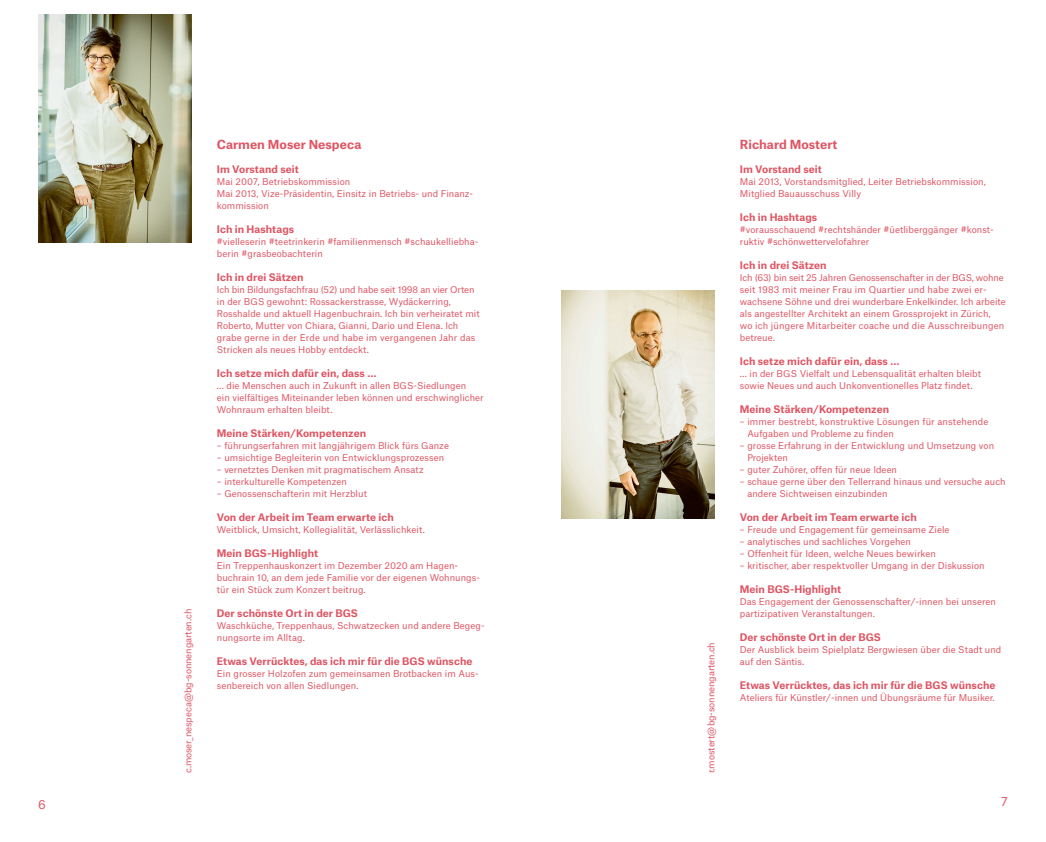
<style>
.page{position:relative;width:1046px;height:842px;background:#fff}
.page>*{position:absolute;margin:0;border:0;box-sizing:border-box;transform-origin:0 0}
.t1{font:700 12px "Atlas Grotesk";letter-spacing:.005em;color:#de5462}
.t2{font:12px "Atlas Grotesk";color:#de5462}
.t3{font:700 10px "Atlas Grotesk";letter-spacing:.005em;color:#de5462}
.t4{font:9px/12px "Atlas Grotesk";letter-spacing:.005em;color:#de5462}
</style>
<div class="page">
<img style="left:38px;top:14px;width:153px;height:228px">
<img style="left:561px;top:291px;width:153px;height:228px">
<p class="t4" style="left:181px;top:773px;width:166px;rotate:-90deg">c.moser_nespeca@bg-sonnengarten.ch</p>
<h1 class="t1" style="left:217px;top:135px;width:146px">Carmen Moser Nespeca</h1>
<p class="t3" style="left:217px;top:161px;width:83px">Im Vorstand seit</p>
<p class="t4" style="left:217px;top:175px;width:258px">Mai 2007, Betriebskommission<br>Mai 2013, Vize-Präsidentin, Einsitz in Betriebs- und Finanz&shy;kommission</p>
<p class="t3" style="left:217px;top:221px;width:79px">Ich in Hashtags</p>
<p class="t4" style="left:217px;top:235px;width:263px">#vielleserin #teetrinkerin #familienmensch #schaukelliebha&shy;berin #grasbeobachterin</p>
<p class="t3" style="left:217px;top:269px;width:88px">Ich in drei Sätzen</p>
<p class="t4" style="left:217px;top:283px;width:264px">Ich bin Bildungsfachfrau (52) und habe seit 1998 an vier Orten in der BGS gewohnt: Rossackerstrasse, Wydäckerring, Rosshalde und aktuell Hagenbuchrain. Ich bin verheiratet mit Roberto, Mutter von Chiara, Gianni, Dario und Elena. Ich grabe gerne in der Erde und habe im vergangenen Jahr das Stricken als neues Hobby entdeckt.</p>
<p class="t3" style="left:217px;top:365px;width:161px">Ich setze mich dafür ein, dass …</p>
<p class="t4" style="left:217px;top:379px;width:268px">… die Menschen auch in Zukunft in allen BGS-Siedlungen<br>ein vielfältiges Miteinander leben können und erschwinglicher<br>Wohnraum erhalten bleibt.</p>
<p class="t3" style="left:217px;top:425px;width:151px">Meine Stärken/Kompetenzen</p>
<p class="t4" style="left:217px;top:439px;width:234px">– führungserfahren mit langjährigem Blick fürs Ganze</p>
<p class="t4" style="left:217px;top:451px;width:229px">– umsichtige Begleiterin von Entwicklungsprozessen</p>
<p class="t4" style="left:217px;top:463px;width:208px">– vernetztes Denken mit pragmatischem Ansatz</p>
<p class="t4" style="left:217px;top:475px;width:132px">– interkulturelle Kompetenzen</p>
<p class="t4" style="left:217px;top:487px;width:152px">– Genossenschafterin mit Herzblut</p>
<p class="t3" style="left:217px;top:509px;width:179px">Von der Arbeit im Team erwarte ich</p>
<p class="t4" style="left:217px;top:523px;width:210px">Weitblick, Umsicht, Kollegialität, Verlässlichkeit.</p>
<p class="t3" style="left:217px;top:545px;width:103px">Mein BGS-Highlight</p>
<p class="t4" style="left:217px;top:559px;width:265px">Ein Treppenhauskonzert im Dezember 2020 am Hagen&shy;buchrain 10, an dem jede Familie vor der eigenen Wohnungs&shy;tür ein Stück zum Konzert beitrug.</p>
<p class="t3" style="left:217px;top:605px;width:143px">Der schönste Ort in der BGS</p>
<p class="t4" style="left:217px;top:619px;width:269px">Waschküche, Treppenhaus, Schwatzecken und andere Begeg&shy;nungsorte im Alltag.</p>
<p class="t3" style="left:217px;top:653px;width:257px">Etwas Verrücktes, das ich mir für die BGS wünsche</p>
<p class="t4" style="left:217px;top:667px;width:263px">Ein grosser Holzofen zum gemeinsamen Brotbacken im Aus&shy;senbereich von allen Siedlungen.</p>
<p class="t4" style="left:704px;top:773px;width:133px;rotate:-90deg">r.mostert@bg-sonnengarten.ch</p>
<h1 class="t1" style="left:740px;top:135px;width:99px">Richard Mostert</h1>
<p class="t3" style="left:740px;top:161px;width:83px">Im Vorstand seit</p>
<p class="t4" style="left:740px;top:175px;width:247px">Mai 2013, Vorstandsmitglied, Leiter Betriebskommission,<br>Mitglied Bauausschuss Villy</p>
<p class="t3" style="left:740px;top:209px;width:79px">Ich in Hashtags</p>
<p class="t4" style="left:740px;top:223px;width:255px">#vorausschauend #rechtshänder #üetliberggänger #konst&shy;ruktiv #schönwettervelofahrer</p>
<p class="t3" style="left:740px;top:257px;width:88px">Ich in drei Sätzen</p>
<p class="t4" style="left:740px;top:271px;width:268px">Ich (63) bin seit 25 Jahren Genossenschafter in der BGS, wohne seit 1983 mit meiner Frau im Quartier und habe zwei er&shy;wachsene Söhne und drei wunderbare Enkelkinder. Ich arbeite als angestellter Architekt an einem Grossprojekt in Zürich,<br>wo ich jüngere Mitarbeiter coache und die Ausschreibungen betreue.</p>
<p class="t3" style="left:740px;top:353px;width:161px">Ich setze mich dafür ein, dass …</p>
<p class="t4" style="left:740px;top:367px;width:243px">… in der BGS Vielfalt und Lebensqualität erhalten bleibt sowie Neues und auch Unkonventionelles Platz findet.</p>
<p class="t3" style="left:740px;top:401px;width:151px">Meine Stärken/Kompetenzen</p>
<p class="t4" style="left:747px;top:415px;width:242px;text-indent:-7px">– immer bestrebt, konstruktive Lösungen für anstehende<br>Aufgaben und Probleme zu finden</p>
<p class="t4" style="left:747px;top:439px;width:248px;text-indent:-7px">– grosse Erfahrung in der Entwicklung und Umsetzung von<br>Projekten</p>
<p class="t4" style="left:740px;top:463px;width:159px">– guter Zuhörer, offen für neue Ideen</p>
<p class="t4" style="left:747px;top:475px;width:260px;text-indent:-7px">– schaue gerne über den Tellerrand hinaus und versuche auch andere Sichtweisen einzubinden</p>
<p class="t3" style="left:740px;top:509px;width:179px">Von der Arbeit im Team erwarte ich</p>
<p class="t4" style="left:740px;top:523px;width:211px">– Freude und Engagement für gemeinsame Ziele</p>
<p class="t4" style="left:740px;top:535px;width:173px">– analytisches und sachliches Vorgehen</p>
<p class="t4" style="left:740px;top:547px;width:198px">– Offenheit für Ideen, welche Neues bewirken</p>
<p class="t4" style="left:740px;top:559px;width:246px">– kritischer, aber respektvoller Umgang in der Diskussion</p>
<p class="t3" style="left:740px;top:581px;width:103px">Mein BGS-Highlight</p>
<p class="t4" style="left:740px;top:595px;width:258px">Das Engagement der Genossenschafter/-innen bei unseren partizipativen Veranstaltungen.</p>
<p class="t3" style="left:740px;top:629px;width:143px">Der schönste Ort in der BGS</p>
<p class="t4" style="left:740px;top:643px;width:263px">Der Ausblick beim Spielplatz Bergwiesen über die Stadt und auf den Säntis.</p>
<p class="t3" style="left:740px;top:677px;width:257px">Etwas Verrücktes, das ich mir für die BGS wünsche</p>
<p class="t4" style="left:740px;top:691px;width:256px">Ateliers für Künstler/-innen und Übungsräume für Musiker.</p>
<h1 class="t2" style="left:38px;top:795px;width:9px">6</h1>
<h1 class="t2" style="left:1001px;top:792px;width:8px">7</h1>
</div>
